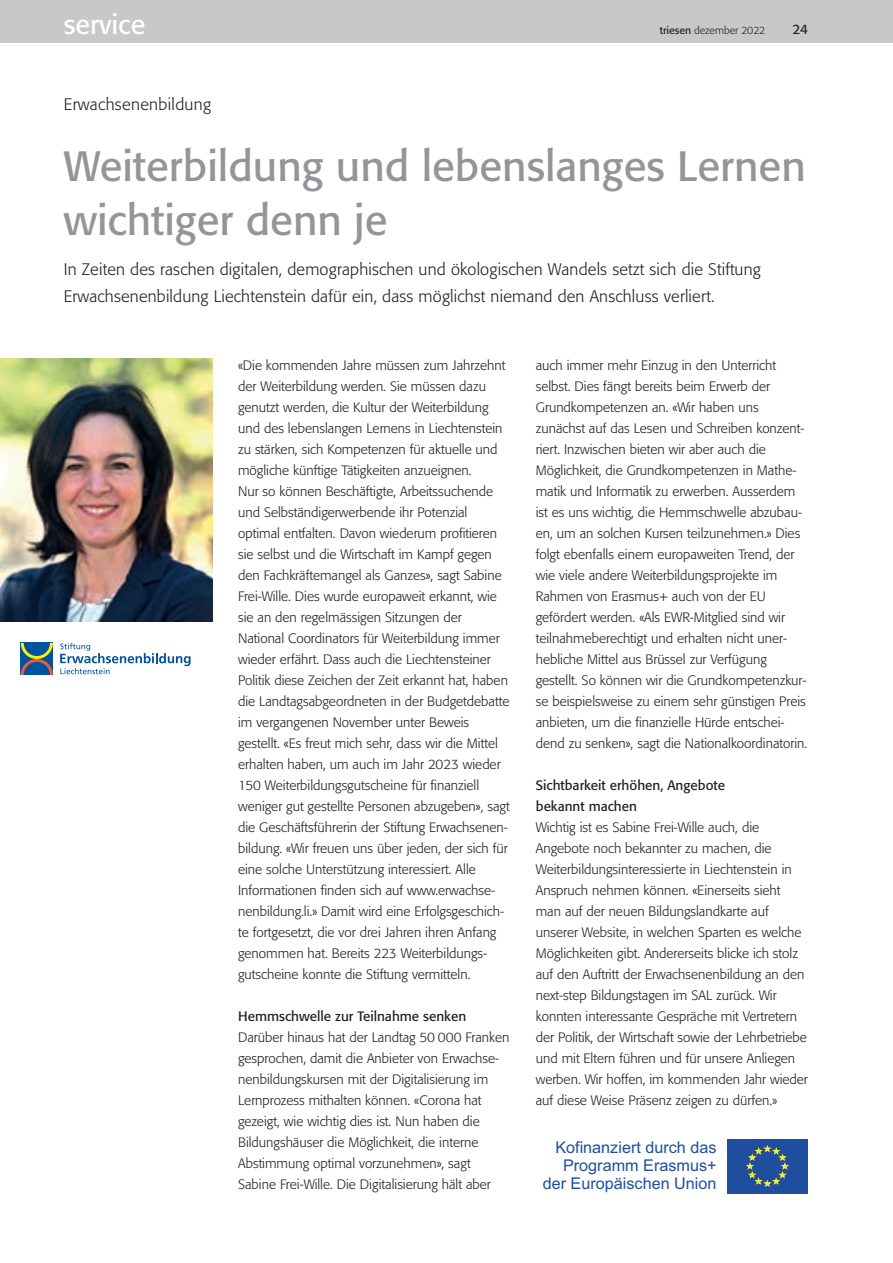
<style>
.page{position:relative;width:893px;height:1263px;background:#fff}
.page>*{position:absolute;margin:0;border:0;box-sizing:border-box;transform-origin:0 0}
.t1{font:42px/54px "Formata";color:#939598}
.t2{font:27px "Formata";color:#fff}
.t3{font:300 16.5px/27px "Formata";letter-spacing:.01em;color:#231f20}
.t4{font:16.2px/18.1px "Arial";color:#1f4e9f;text-align:right}
.t5{font:300 13.5px/21px "Formata";color:#231f20}
.t6{font:13.5px/21px "Formata";color:#231f20}
.t7{font:300 10.5px "Formata";color:#231f20}
.s1{font-weight:400}
</style>
<div class="page">
<div style="left:0;top:0;width:893px;height:43px;background:#c7c8ca"></div>
<img style="left:0;top:358px;width:213px;height:264px">
<svg style="left:21px;top:643px;width:32px;height:32px"></svg>
<svg style="left:60px;top:643px;width:131px;height:31px"></svg>
<div style="left:727px;top:1139px;width:81px;height:54px;background:#1f4e9f"></div>
<svg style="left:746px;top:1145px;width:42px;height:42px"></svg>
<h2 class="t2" style="left:64px;top:8px;width:83px">service</h2>
<p class="t7" style="left:660px;top:24px;width:107px"><span class="s1">triesen</span> dezember 2022</p>
<p class="t6" style="left:792px;top:19px;width:17px">24</p>
<p class="t3" style="left:64px;top:91px;width:149px">Erwachsenenbildung</p>
<h1 class="t1" style="left:64px;top:139px;width:743px">Weiterbildung und lebenslanges Lernen wichtiger denn je</h1>
<p class="t3" style="left:64px;top:256px;width:698px">In Zeiten des raschen digitalen, demographischen und ökologischen Wandels setzt sich die Stiftung<br>Erwachsenenbildung Liechtenstein dafür ein, dass möglichst niemand den Anschluss verliert.</p>
<p class="t5" style="left:238px;top:355px;width:273px">«Die kommenden Jahre müssen zum Jahrzehnt der Weiterbildung werden. Sie müssen dazu genutzt werden, die Kultur der Weiterbildung und des lebenslangen Lernens in Liechtenstein zu stärken, sich Kompetenzen für aktuelle und mögliche künftige Tätigkeiten anzueignen.<br>Nur so können Beschäftigte, Arbeitssuchende und Selbständigerwerbende ihr Potenzial optimal entfalten. Davon wiederum profitieren sie selbst und die Wirtschaft im Kampf gegen den Fachkräftemangel als Ganzes», sagt Sabine Frei-Wille. Dies wurde europaweit erkannt, wie sie an den regelmässigen Sitzungen der National Coordinators für Weiterbildung immer wieder erfährt. Dass auch die Liechtensteiner Politik diese Zeichen der Zeit erkannt hat, haben die Landtagsabgeordneten in der Budgetdebatte im vergangenen November unter Beweis gestellt. «Es freut mich sehr, dass wir die Mittel erhalten haben, um auch im Jahr 2023 wieder 150 Weiterbildungsgutscheine für finanziell weniger gut gestellte Personen abzugeben», sagt die Geschäftsführerin der Stiftung Erwachsenen&shy;bildung. «Wir freuen uns über jeden, der sich für eine solche Unterstützung interessiert. Alle Informationen finden sich auf www.erwachse&shy;nenbildung.li.» Damit wird eine Erfolgsgeschich&shy;te fortgesetzt, die vor drei Jahren ihren Anfang genommen hat. Bereits 223 Weiterbildungs&shy;gutscheine konnte die Stiftung vermitteln.</p>
<p class="t6" style="left:238px;top:1006px;width:230px">Hemmschwelle zur Teilnahme senken</p>
<p class="t5" style="left:238px;top:1027px;width:273px">Darüber hinaus hat der Landtag 50 000 Franken gesprochen, damit die Anbieter von Erwachse&shy;nenbildungskursen mit der Digitalisierung im Lernprozess mithalten können. «Corona hat gezeigt, wie wichtig dies ist. Nun haben die Bildungshäuser die Möglichkeit, die interne Abstimmung optimal vorzunehmen», sagt Sabine Frei-Wille. Die Digitalisierung hält aber</p>
<p class="t5" style="left:536px;top:355px;width:273px">auch immer mehr Einzug in den Unterricht selbst. Dies fängt bereits beim Erwerb der Grundkompetenzen an. «Wir haben uns zunächst auf das Lesen und Schreiben konzent&shy;riert. Inzwischen bieten wir aber auch die Möglichkeit, die Grundkompetenzen in Mathe&shy;matik und Informatik zu erwerben. Ausserdem ist es uns wichtig, die Hemmschwelle abzubau&shy;en, um an solchen Kursen teilzunehmen.» Dies folgt ebenfalls einem europaweiten Trend, der wie viele andere Weiterbildungsprojekte im Rahmen von Erasmus+ auch von der EU gefördert werden. «Als EWR-Mitglied sind wir teilnahmeberechtigt und erhalten nicht uner&shy;hebliche Mittel aus Brüssel zur Verfügung gestellt. So können wir die Grundkompetenzkur&shy;se beispielsweise zu einem sehr günstigen Preis anbieten, um die finanzielle Hürde entschei&shy;dend zu senken», sagt die Nationalkoordinatorin.</p>
<p class="t6" style="left:536px;top:775px;width:191px">Sichtbarkeit erhöhen, Angebote bekannt machen</p>
<p class="t5" style="left:536px;top:817px;width:274px">Wichtig ist es Sabine Frei-Wille auch, die Angebote noch bekannter zu machen, die Weiterbildungsinteressierte in Liechtenstein in Anspruch nehmen können. «Einerseits sieht man auf der neuen Bildungslandkarte auf unserer Website, in welchen Sparten es welche Möglichkeiten gibt. Andererseits blicke ich stolz auf den Auftritt der Erwachsenenbildung an den next-step Bildungstagen im SAL zurück. Wir konnten interessante Gespräche mit Vertretern der Politik, der Wirtschaft sowie der Lehrbetriebe und mit Eltern führen und für unsere Anliegen werben. Wir hoffen, im kommenden Jahr wieder auf diese Weise Präsenz zeigen zu dürfen.»</p>
<p class="t4" style="left:543px;top:1138px;width:175px">Kofinanziert durch das<br>Programm Erasmus+ der Europäischen Union</p>
</div>
